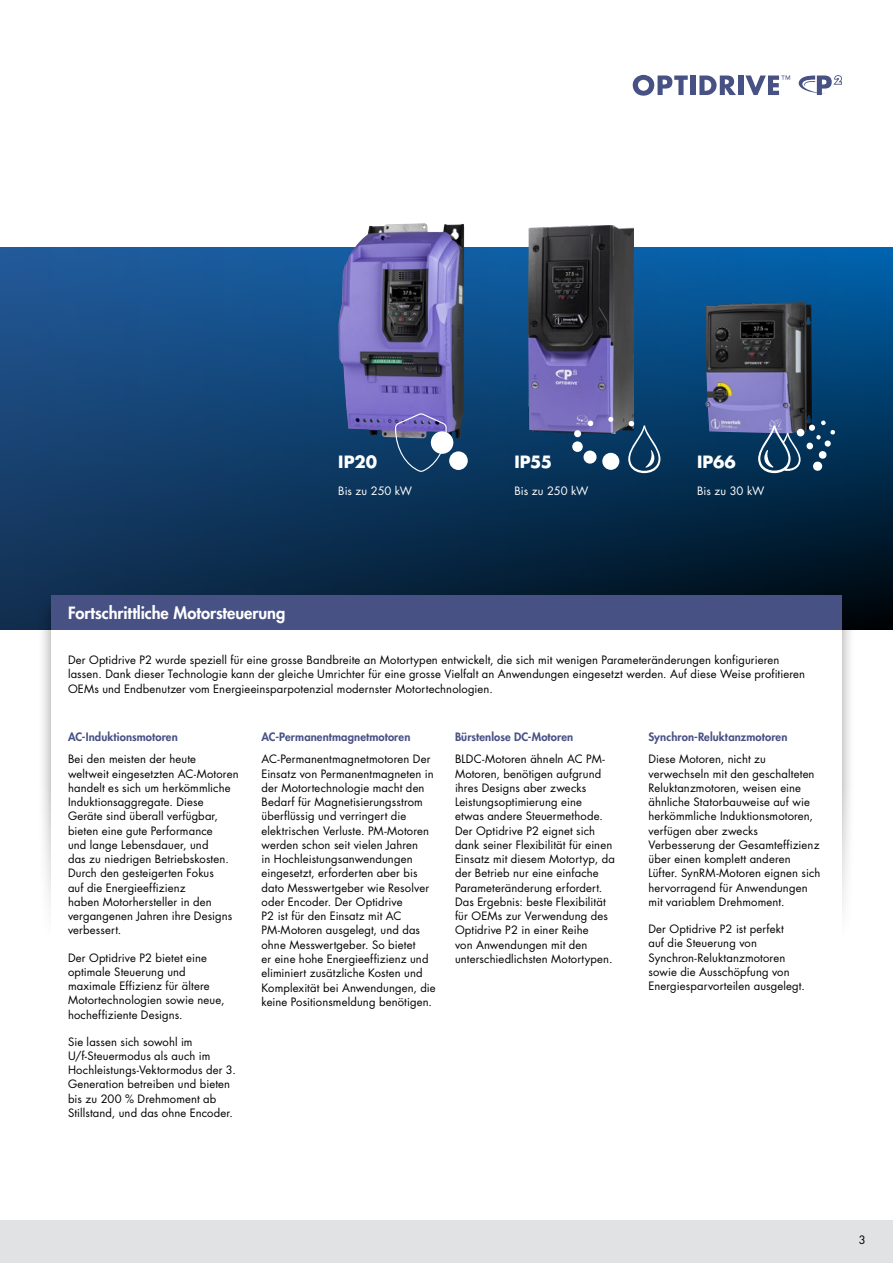
<style>
.page{position:relative;width:893px;height:1263px;background:#fff}
.page>*{position:absolute;margin:0;border:0;box-sizing:border-box;transform-origin:0 0}
.Block_Heading{font:800 16.5px "Futura Std";color:#fff}
.t1{font:700 16.5px "Futura Std";color:#fff}
.BODY{font:11.25px/14.2px "Futura Std";letter-spacing:.01em;color:#000}
.t2{font:800 11.25px "Futura Std";letter-spacing:.01em;color:#475184}
.BODY_Inverse{font:11.25px "Futura Std";color:#fff}
</style>
<div class="page">
<svg style="left:0;top:247px;width:893px;height:382px;background:#0c3c67"></svg>
<div style="left:37px;top:594px;width:819px;height:411px;background:#000;opacity:.4"></div>
<div style="left:51px;top:595px;width:791px;height:383px;background:#fff"></div>
<img style="left:338px;top:223px;width:126px;height:216px">
<img style="left:705px;top:302px;width:107px;height:131px">
<img style="left:529px;top:226px;width:104px;height:207px">
<svg style="left:745px;top:76px;width:45px;height:19px"></svg>
<div style="left:738px;top:76px;width:5px;height:19px;background:#475184"></div>
<svg style="left:699px;top:76px;width:37px;height:19px"></svg>
<div style="left:690px;top:76px;width:5px;height:19px;background:#475184"></div>
<svg style="left:633px;top:75px;width:55px;height:21px"></svg>
<svg style="left:798px;top:75px;width:44px;height:20px"></svg>
<div style="left:0;top:1220px;width:893px;height:43px;background:#e1e2e3"></div>
<div style="left:51px;top:595px;width:791px;height:34px;background:#475184"></div>
<div style="left:583px;top:451px;width:14px;height:13px;background:#fff;border-radius:50%"></div>
<div style="left:572px;top:441px;width:11px;height:11px;background:#fff;border-radius:50%"></div>
<div style="left:574px;top:430px;width:7px;height:7px;background:#fff;border-radius:50%"></div>
<svg style="left:588px;top:421px;width:5px;height:5px"></svg>
<svg style="left:608px;top:417px;width:5px;height:5px"></svg>
<svg style="left:625px;top:421px;width:35px;height:52px;background:#2e5576"></svg>
<div style="left:602px;top:453px;width:17px;height:17px;background:#fff;border-radius:50%"></div>
<svg style="left:758px;top:420px;width:77px;height:53px;background:#3d5d7e"></svg>
<svg style="left:395px;top:413px;width:52px;height:59px;background:#42578b"></svg>
<div style="left:431px;top:431px;width:22px;height:23px;background:#fff;border-radius:50%"></div>
<div style="left:449px;top:451px;width:19px;height:19px;background:#fff;border-radius:50%"></div>
<p class="Block_Heading" style="left:68px;top:603px;width:219px">Fortschrittliche Motorsteuerung</p>
<h2 class="t1" style="left:338px;top:451px;width:40px">IP20</h2>
<p class="BODY_Inverse" style="left:338px;top:483px;width:75px">Bis zu 250 kW</p>
<h2 class="t1" style="left:514px;top:451px;width:39px">IP55</h2>
<p class="BODY_Inverse" style="left:514px;top:483px;width:75px">Bis zu 250 kW</p>
<h2 class="t1" style="left:697px;top:451px;width:40px">IP66</h2>
<p class="BODY_Inverse" style="left:697px;top:483px;width:69px">Bis zu 30 kW</p>
<p class="BODY" style="left:68px;top:653px;width:739px">Der Optidrive P2 wurde speziell für eine grosse Bandbreite an Motortypen entwickelt, die sich mit wenigen Parameteränderungen konfigurieren lassen. Dank dieser Technologie kann der gleiche Umrichter für eine grosse Vielfalt an Anwendungen eingesetzt werden. Auf diese Weise profitieren<br>OEMs und Endbenutzer vom Energieeinsparpotenzial modernster Motortechnologien.</p>
<h5 class="t2" style="left:68px;top:729px;width:111px">AC-Induktionsmotoren</h5>
<p class="BODY" style="left:68px;top:752px;width:172px">Bei den meisten der heute weltweit eingesetzten AC-Motoren handelt es sich um herkömmliche<br>Induktionsaggregate. Diese<br>Geräte sind überall verfügbar, bieten eine gute Performance<br>und lange Lebensdauer, und<br>das zu niedrigen Betriebskosten.<br>Durch den gesteigerten Fokus<br>auf die Energieeffizienz<br>haben Motorhersteller in den vergangenen Jahren ihre Designs verbessert.</p>
<p class="BODY" style="left:68px;top:950px;width:158px">Der Optidrive P2 bietet eine optimale Steuerung und maximale Effizienz für ältere<br>Motortechnologien sowie neue, hocheffiziente Designs.</p>
<p class="BODY" style="left:68px;top:1034px;width:169px">Sie lassen sich sowohl im<br>U/f-Steuermodus als auch im<br>Hochleistungs-Vektormodus der 3.<br>Generation betreiben und bieten bis zu 200 % Drehmoment ab<br>Stillstand, und das ohne Encoder.</p>
<h5 class="t2" style="left:455px;top:729px;width:120px">Bürstenlose DC-Motoren</h5>
<p class="BODY" style="left:455px;top:752px;width:161px">BLDC-Motoren ähneln AC PM-<br>Motoren, benötigen aufgrund ihres Designs aber zwecks<br>Leistungsoptimierung eine<br>etwas andere Steuermethode.<br>Der Optidrive P2 eignet sich dank seiner Flexibilität für einen<br>Einsatz mit diesem Motortyp, da der Betrieb nur eine einfache<br>Parameteränderung erfordert.<br>Das Ergebnis: beste Flexibilität für OEMs zur Verwendung des<br>Optidrive P2 in einer Reihe<br>von Anwendungen mit den unterschiedlichsten Motortypen.</p>
<h5 class="t2" style="left:648px;top:729px;width:141px">Synchron-Reluktanzmotoren</h5>
<p class="BODY" style="left:648px;top:752px;width:173px">Diese Motoren, nicht zu verwechseln mit den geschalteten<br>Reluktanzmotoren, weisen eine ähnliche Statorbauweise auf wie herkömmliche Induktionsmotoren, verfügen aber zwecks<br>Verbesserung der Gesamteffizienz über einen komplett anderen<br>Lüfter. SynRM-Motoren eignen sich hervorragend für Anwendungen mit variablem Drehmoment.</p>
<p class="BODY" style="left:648px;top:922px;width:158px">Der Optidrive P2 ist perfekt<br>auf die Steuerung von<br>Synchron-Reluktanzmotoren sowie die Ausschöpfung von<br>Energiesparvorteilen ausgelegt.</p>
<h5 class="t2" style="left:261px;top:729px;width:150px">AC-Permanentmagnetmotoren</h5>
<p class="BODY" style="left:261px;top:752px;width:176px">AC-Permanentmagnetmotoren Der<br>Einsatz von Permanentmagneten in der Motortechnologie macht den<br>Bedarf für Magnetisierungsstrom überflüssig und verringert die elektrischen Verluste. PM-Motoren werden schon seit vielen Jahren<br>in Hochleistungsanwendungen eingesetzt, erforderten aber bis dato Messwertgeber wie Resolver oder Encoder. Der Optidrive<br>P2 ist für den Einsatz mit AC<br>PM-Motoren ausgelegt, und das ohne Messwertgeber. So bietet<br>er eine hohe Energieeffizienz und eliminiert zusätzliche Kosten und<br>Komplexität bei Anwendungen, die keine Positionsmeldung benötigen.</p>
<p class="BODY" style="left:859px;top:1232px;width:8px">3</p>
</div>
